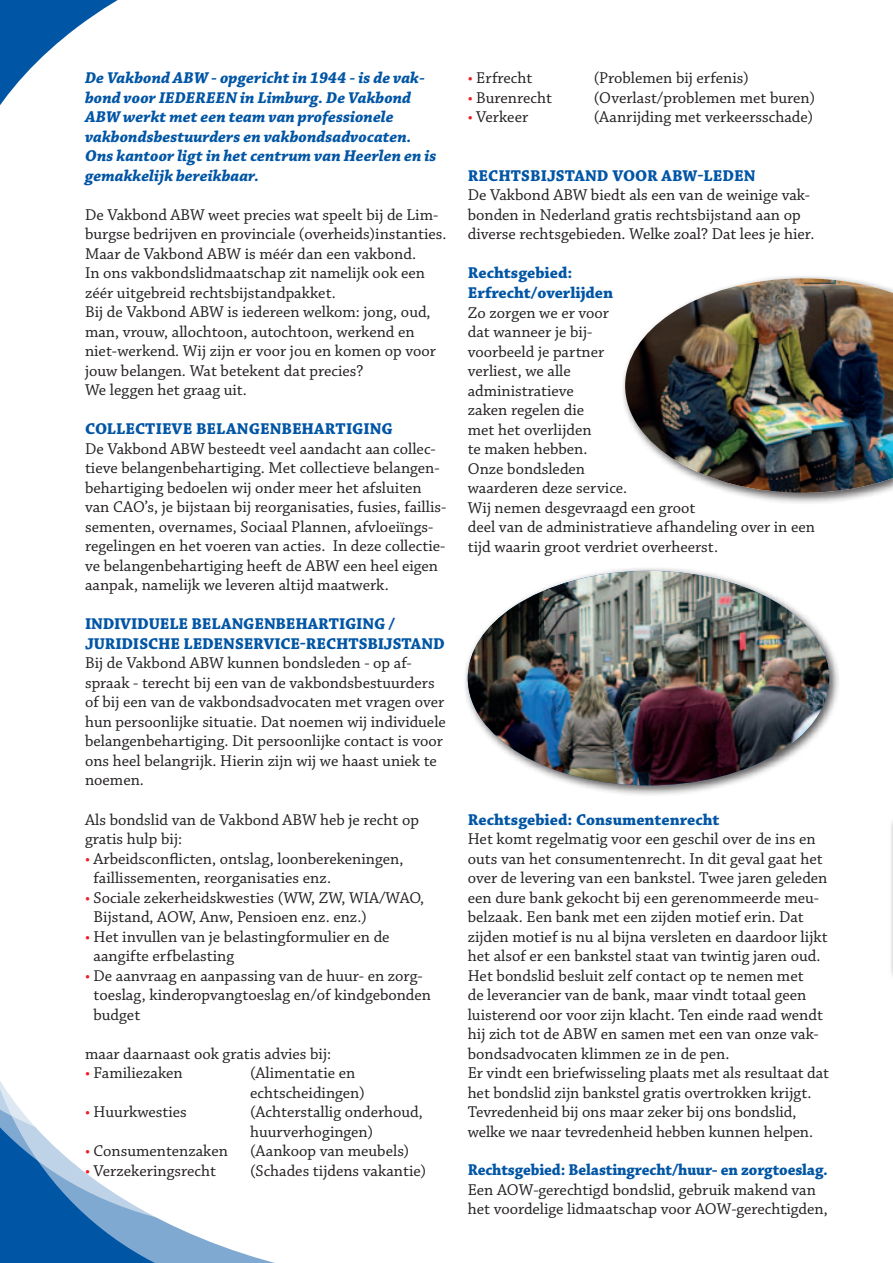
<style>
.page{position:relative;width:893px;height:1263px;background:#fff}
.page>*{position:absolute;margin:0;border:0;box-sizing:border-box;transform-origin:0 0}
.t1{font:16.5px/19.5px "Chaparral Pro";color:#231f20}
.t2{font:italic 700 16.5px/19.5px "Chaparral Pro";color:#0155a5}
.t3{font:700 16.5px/19.5px "Chaparral Pro";letter-spacing:-.005em;color:#0155a5}
.t4{font:700 16.5px "Chaparral Pro";letter-spacing:-.005em;color:#0155a5;scale:.95 1}
.s1{color:#ee1d23}
</style>
<div class="page">
<svg style="left:0;top:32px;width:275px;height:1231px"></svg>
<div style="left:0;top:123px;width:893px;height:942px;background:#fff"></div>
<div style="left:620px;top:273px;width:273px;height:231px;background:#231f20;opacity:.75"></div>
<img style="left:625px;top:278px;width:268px;height:215px">
<div style="left:462px;top:566px;width:378px;height:231px;background:#231f20;opacity:.75"></div>
<img style="left:468px;top:571px;width:361px;height:214px">
<svg style="left:832px;top:616px;width:60px;height:358px"></svg>
<img style="left:892px;top:821px;width:1px;height:155px">
<p class="t2" style="left:85px;top:69px;width:341px">De Vakbond AB W - opgericht in 1944 - is de vak&shy;bond voor IEDEREEN</p>
<p class="t2" style="left:85px;top:89px;width:353px;text-indent:155px">in Limburg. De Vakbond<br>AB W werkt met een team van professionele vakbondsbestuurders en vakbondsadvocaten.<br>Ons kantoor ligt in het centrum van Heerlen en is gemakkelijk bereikbaar.</p>
<p class="t1" style="left:85px;top:205px;width:363px">De Vakbond ABW weet precies wat speelt bij de Lim&shy;burgse bedrijven en provinciale (overheids)instanties.<br>Maar de Vakbond ABW is méér dan een vakbond.<br>In ons vakbondslidmaatschap zit namelijk ook een zéér uitgebreid rechtsbijstandpakket.<br>Bij de Vakbond ABW is iedereen welkom: jong, oud, man, vrouw, allochtoon, autochtoon, werkend en niet-werkend. Wij zijn er voor jou en komen op voor jouw belangen. Wat betekent dat precies?<br>We leggen het graag uit.</p>
<p class="t3" style="left:85px;top:420px;width:21px">COLLE</p>
<p class="t3" style="left:135px;top:420px;width:21px">CTIEVE</p>
<p class="t3" style="left:196px;top:420px;width:12px">BELANGENBEHARTIGING</p>
<p class="t1" style="left:85px;top:440px;width:363px">De Vakbond ABW besteedt veel aandacht aan collec&shy;tieve belangenbehartiging. Met collectieve belangen&shy;behartiging bedoelen wij onder meer het afsluiten van CAO’s, je bijstaan bij reorganisaties, fusies, faillis&shy;sementen, overnames, Sociaal Plannen, afvloeiïngs&shy;regelingen en het voeren van acties. In deze collectie&shy;ve belangenbehartiging heeft de ABW een heel eigen aanpak, namelijk we leveren altijd maatwerk.</p>
<p class="t3" style="left:85px;top:615px;width:359px">Individuele belangenbehartiging /<br>Juridische ledenservice-rechtsbijstand</p>
<p class="t1" style="left:85px;top:654px;width:362px">Bij de Vakbond ABW kunnen bondsleden - op af&shy;spraak - terecht bij een van de vakbondsbestuurders of bij een van de vakbondsadvocaten met vragen over hun persoonlijke situatie. Dat noemen wij individuele belangenbehartiging. Dit persoonlijke contact is voor ons heel belangrijk. Hierin zijn wij we haast uniek te noemen.</p>
<p class="t1" style="left:85px;top:810px;width:335px">Als bondslid van de Vakbond ABW heb je recht op gratis hulp bij:</p>
<p class="t1" style="left:94px;top:849px;width:311px;text-indent:-8px"><span class="s1">•</span> Arbeidsconflicten, ontslag, loonberekeningen, faillissementen, reorganisaties enz.</p>
<p class="t1" style="left:94px;top:888px;width:332px;text-indent:-8px"><span class="s1">•</span> Sociale zekerheidskwesties (WW, ZW, WIA/WAO,<br>Bijstand, AOW, Anw, Pensioen enz. enz.)</p>
<p class="t1" style="left:94px;top:927px;width:298px;text-indent:-8px"><span class="s1">•</span> Het invullen van je belastingformulier en de aangifte erfbelasting</p>
<p class="t1" style="left:94px;top:966px;width:339px;text-indent:-8px"><span class="s1">•</span> De aanvraag en aanpassing van de huur- en zorg&shy;toeslag, kinderopvangtoeslag en/of kindgebonden budget</p>
<p class="t1" style="left:85px;top:1044px;width:248px">maar daarnaast ook gratis advies bij:</p>
<p class="t1" style="left:85px;top:1064px;width:99px"><span class="s1">•</span> Familiezaken</p>
<p class="t1" style="left:250px;top:1064px;width:116px">(Alimentatie en echtscheidingen)</p>
<p class="t1" style="left:85px;top:1103px;width:103px"><span class="s1">•</span> Huurkwesties</p>
<p class="t1" style="left:250px;top:1103px;width:174px">(Achterstallig onderhoud, huurverhogingen)</p>
<p class="t1" style="left:85px;top:1142px;width:144px"><span class="s1">•</span> Consumentenzaken</p>
<p class="t1" style="left:250px;top:1142px;width:161px">(Aankoop van meubels)</p>
<p class="t1" style="left:85px;top:1161px;width:132px"><span class="s1">•</span> Verzekeringsrecht</p>
<p class="t1" style="left:250px;top:1161px;width:178px">(Schades tijdens vakantie)</p>
<p class="t1" style="left:468px;top:69px;width:66px"><span class="s1">•</span> Erfrecht</p>
<p class="t1" style="left:594px;top:69px;width:156px">(Problemen bij erfenis)</p>
<p class="t1" style="left:468px;top:89px;width:86px"><span class="s1">•</span> Burenrecht</p>
<p class="t1" style="left:594px;top:89px;width:223px">(Overlast/problemen met buren)</p>
<p class="t1" style="left:468px;top:108px;width:62px"><span class="s1">•</span> Verkeer</p>
<p class="t1" style="left:594px;top:108px;width:221px">(Aanrijding met verkeersschade)</p>
<p class="t3" style="left:468px;top:167px;width:42px">RECHTSBIJSTAN</p>
<p class="t3" style="left:597px;top:167px;width:28px">D VOOR</p>
<p class="t3" style="left:661px;top:167px;width:14px">ABW</p>
<p class="t3" style="left:697px;top:167px;width:48px">-LEDEN</p>
<p class="t1" style="left:468px;top:186px;width:348px">De Vakbond ABW biedt als een van de weinige vak&shy;bonden in Nederland gratis rechtsbijstand aan op diverse rechtsgebieden. Welke zoal? Dat lees je hier.</p>
<p class="t3" style="left:468px;top:264px;width:147px">Rechtsgebied:<br>Erfrecht/overlijden</p>
<p class="t1" style="left:468px;top:303px;width:349px">Zo zorgen we er voor<br>dat wanneer je bij-<br>voorbeeld je partner<br>verliest, we alle<br>administratieve<br>zaken regelen die<br>met het overlijden<br>te maken hebben.<br>Onze bondsleden<br>waarderen deze service.<br>Wij nemen desgevraagd een groot<br>deel van de administratieve afhandeling over in een tijd waarin groot verdriet overheerst.</p>
<p class="t3" style="left:468px;top:810px;width:253px">Rechtsgebied: Consumentenrecht</p>
<p class="t1" style="left:468px;top:830px;width:363px">Het komt regelmatig voor een geschil over de ins en outs van het consumentenrecht. In dit geval gaat het over de levering van een bankstel. Twee jaren geleden een dure bank gekocht bij een gerenommeerde meu&shy;belzaak. Een bank met een zijden motief erin. Dat zijden motief is nu al bijna versleten en daardoor lijkt het alsof er een bankstel staat van twintig jaren oud.<br>Het bondslid besluit zelf contact op te nemen met<br>de leverancier van de bank, maar vindt totaal geen luisterend oor voor zijn klacht. Ten einde raad wendt hij zich tot de ABW en samen met een van onze vak&shy;bondsadvocaten klimmen ze in de pen.<br>Er vindt een briefwisseling plaats met als resultaat dat het bondslid zijn bankstel gratis overtrokken krijgt.<br>Tevredenheid bij ons maar zeker bij ons bondslid, welke we naar tevredenheid hebben kunnen helpen.</p>
<p class="t4" style="left:468px;top:1160px;width:381px">Rechtsgebied: Belastingrecht/huur- en zorgtoeslag.</p>
<p class="t1" style="left:468px;top:1180px;width:361px">Een AOW-gerechtigd bondslid, gebruik makend van het voordelige lidmaatschap voor AOW-gerechtigden,</p>
</div>
